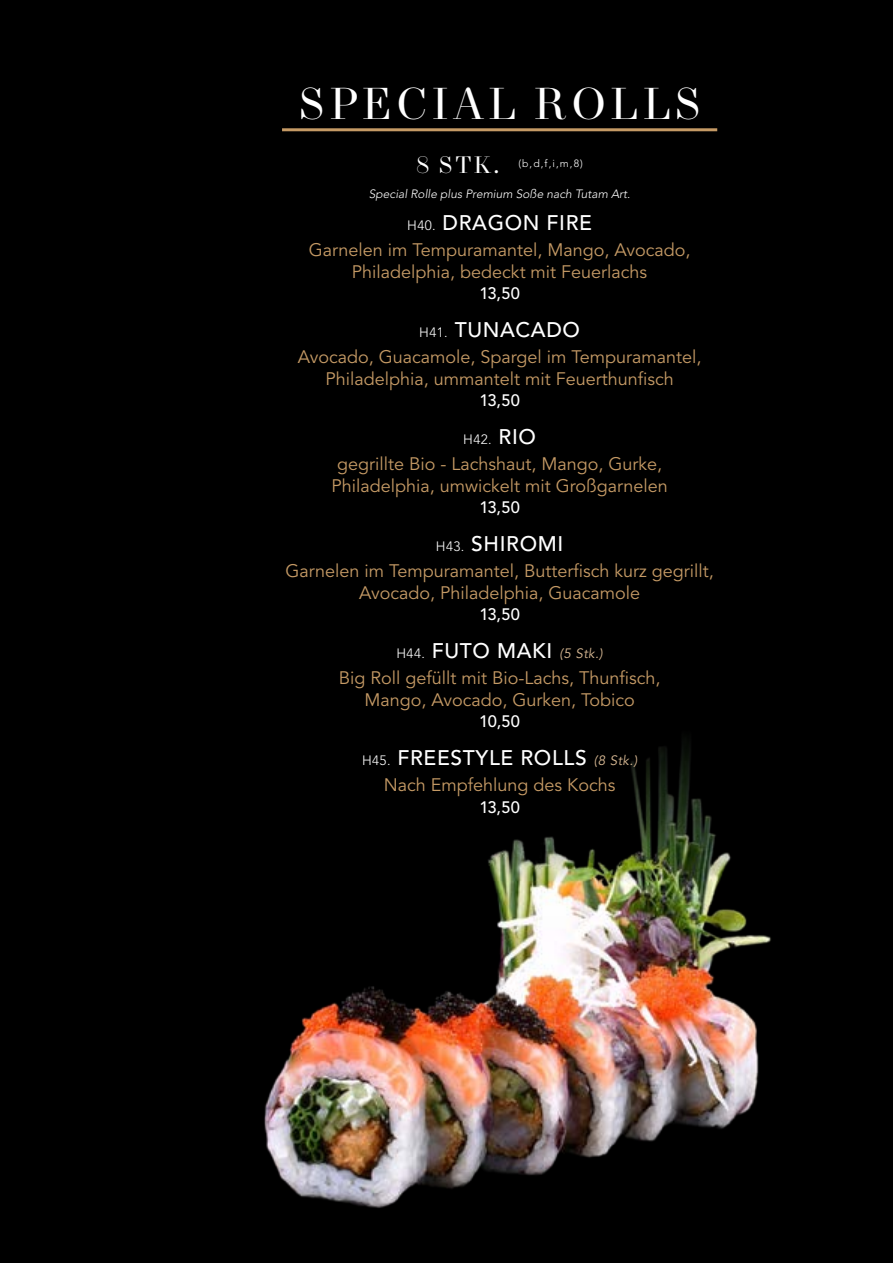
<style>
.page{position:relative;width:893px;height:1263px;background:#000}
.page>*{position:absolute;margin:0;border:0;box-sizing:border-box;transform-origin:0 0}
.t1{font:45px "VL New Paris Headline";letter-spacing:.1em;color:#fff}
.t2{font:24px "VL New Paris Headline";color:#fff}
.t3{font:500 21px "Avenir LT Std";letter-spacing:.03em;color:#fff}
.t4{font:18px/21.6px "Avenir LT Std";color:#c59a65;text-align:center}
.t5{font:500 16.5px "Avenir LT Std";letter-spacing:-.015em;color:#fff}
.t6{font:300 13.5px "Avenir LT Std";color:#fff}
.t7{font:italic 300 12px "Avenir LT Std";color:#fff}
.t8{font:300 10.5px "Avenir LT Std";color:#fff}
.s1{font-weight:300;font-size:13.5px}
.s2{font-weight:500;font-size:21px}
.s3{font-weight:400;font-style:italic;font-size:13.5px;color:#d6b792}
</style>
<div class="page">
<img style="left:264px;top:739px;width:507px;height:469px">
<hr style="left:282px;top:128px;width:435px;height:3px;background:#c59a65">
<h1 class="t1" style="left:298px;top:71px;width:405px">SPECIAL ROLLS</h1>
<h2 class="t2" style="left:416px;top:147px;width:84px">8 STK.</h2>
<p class="t8" style="left:518px;top:157px;width:66px">(b,d,f,i,m,8)</p>
<p class="t7" style="left:369px;top:187px;width:263px">Special Rolle plus Premium Soße nach Tutam Art.</p>
<p class="t3" style="left:407px;top:211px;width:186px"><span class="s1">H40.</span> DRAGON FIRE</p>
<p class="t4" style="left:309px;top:239px;width:383px">Garnelen im Tempuramantel, Mango, Avocado,<br>Philadelphia, bedeckt mit Feuerlachs</p>
<p class="t5" style="left:479px;top:284px;width:42px">13,50</p>
<p class="t3" style="left:419px;top:318px;width:162px"><span class="s1">H41.</span> TUNACADO</p>
<p class="t4" style="left:298px;top:346px;width:405px">Avocado, Guacamole, Spargel im Tempuramantel,<br>Philadelphia, ummantelt mit Feuerthunfisch</p>
<p class="t5" style="left:479px;top:391px;width:42px">13,50</p>
<p class="t6" style="left:463px;top:431px;width:74px">H42. <span class="s2">RIO</span></p>
<p class="t4" style="left:331px;top:453px;width:338px">gegrillte Bio - Lachshaut, Mango, Gurke,<br>Philadelphia, umwickelt mit Großgarnelen</p>
<p class="t5" style="left:479px;top:498px;width:42px">13,50</p>
<p class="t3" style="left:436px;top:532px;width:129px"><span class="s1">H43.</span> SHIROMI</p>
<p class="t4" style="left:285px;top:560px;width:430px">Garnelen im Tempuramantel, Butterfisch kurz gegrillt,<br>Avocado, Philadelphia, Guacamole</p>
<p class="t5" style="left:479px;top:605px;width:42px">13,50</p>
<p class="t3" style="left:396px;top:639px;width:208px"><span class="s1">H44.</span> FUTO MAKI <span class="s3">(5 Stk.)</span></p>
<p class="t4" style="left:339px;top:667px;width:323px">Big Roll gefüllt mit Bio-Lachs, Thunfisch,<br>Mango, Avocado, Gurken, Tobico</p>
<p class="t5" style="left:479px;top:712px;width:42px">10,50</p>
<p class="t3" style="left:362px;top:746px;width:277px"><span class="s1">H45.</span> FREESTYLE ROLLS <span class="s3">(8 Stk.)</span></p>
<p class="t4" style="left:384px;top:774px;width:233px">Nach Empfehlung des Kochs</p>
<p class="t5" style="left:479px;top:797px;width:42px">13,50</p>
</div>
